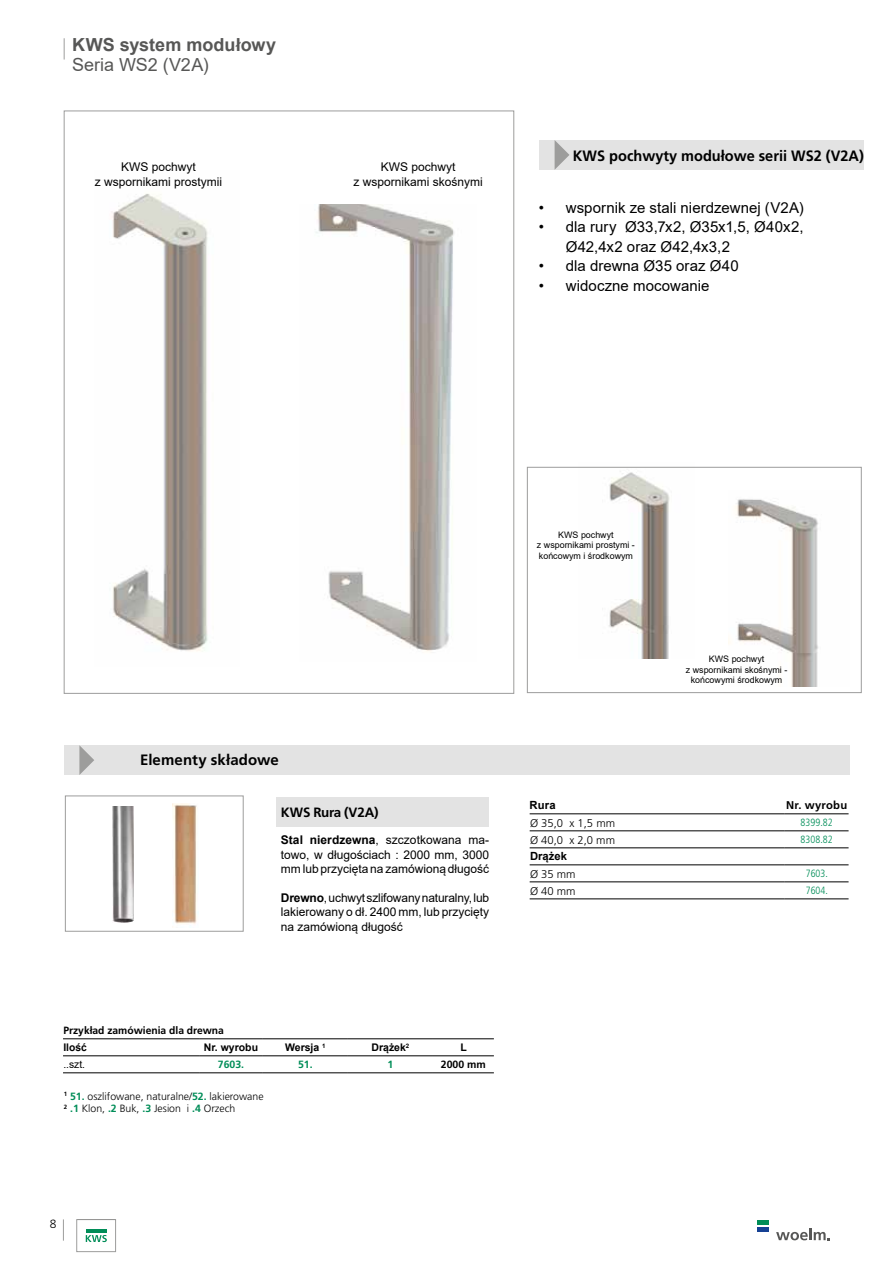
<style>
.page{position:relative;width:893px;height:1263px;background:#fff}
.page>*{position:absolute;margin:0;border:0;box-sizing:border-box;transform-origin:0 0}
.t1{font:700 18px "Arial";color:#575756}
.t2{font:18px "Arial";letter-spacing:-.005em;color:#575756}
.t3{font:15px/19.5px "Arial";letter-spacing:.005em;color:#000}
.t4{font:700 15px "Frutiger LT";color:#000}
.t5{font:700 13.5px "Frutiger LT";letter-spacing:-.02em;color:#000}
.t6{font:12px/14.4px "Arial";color:#000;text-align:center}
.t7{font:300 12px "Frutiger LT";color:#000}
.t8{font:300 11.25px "Frutiger LT";color:#000}
.t9{font:700 11.25px "Arial";color:#000}
.t10{font:700 11.25px "Frutiger LT";letter-spacing:.02em;color:#000}
.t11{font:300 10.5px/12.6px "Frutiger LT";color:#000}
.t12{font:700 10.5px "Frutiger LT";color:#000}
.t13{font:700 10.5px "Arial";color:#000}
.t14{font:300 condensed 10.5px "Frutiger LT";color:#008d58}
.t15{font:700 10.5px "Frutiger LT";color:#008d58}
.t16{font:10.5px "Arial";color:#000}
.t17{font:8.85px/10.5px "Arial";color:#000;text-align:center}
.s1{font-weight:700}
.s2{font-weight:700;color:#008d58}
</style>
<div class="page">
<svg style="left:64px;top:38px;width:1px;height:22px"></svg>
<img style="left:729px;top:499px;width:89px;height:188px">
<img style="left:579px;top:466px;width:116px;height:192px">
<img style="left:316px;top:205px;width:138px;height:447px">
<img style="left:111px;top:193px;width:97px;height:458px">
<div style="left:527px;top:467px;width:335px;height:226px;border:1px solid #9d9d9c"></div>
<img style="left:112px;top:807px;width:21px;height:116px">
<img style="left:172px;top:803px;width:27px;height:121px">
<div style="left:65px;top:795px;width:179px;height:137px;border:1px solid #9d9d9c"></div>
<svg style="left:63px;top:1219px;width:1px;height:22px"></svg>
<hr style="left:86px;top:1229px;width:20px;height:3px;background:#008d58">
<svg style="left:86px;top:1235px;width:21px;height:7px"></svg>
<div style="left:77px;top:1219px;width:39px;height:33px;border:1px solid #9d9d9c"></div>
<div style="left:757px;top:1227px;width:12px;height:5px;background:#164194"></div>
<svg style="left:776px;top:1228px;width:54px;height:12px"></svg>
<div style="left:757px;top:1220px;width:12px;height:5px;background:#008d58"></div>
<div style="left:65px;top:745px;width:785px;height:30px;background:#e3e3e3"></div>
<svg style="left:79px;top:745px;width:15px;height:30px"></svg>
<div style="left:539px;top:140px;width:325px;height:30px;background:#e3e3e3"></div>
<svg style="left:555px;top:140px;width:14px;height:29px"></svg>
<hr style="left:530px;top:813px;width:255px;height:1px;background:#000">
<hr style="left:785px;top:813px;width:64px;height:1px;background:#000">
<hr style="left:530px;top:830px;width:255px;height:1px;background:#000">
<hr style="left:785px;top:830px;width:64px;height:1px;background:#000">
<hr style="left:530px;top:847px;width:255px;height:1px;background:#000">
<hr style="left:785px;top:847px;width:64px;height:1px;background:#000">
<hr style="left:530px;top:864px;width:255px;height:1px;background:#000">
<hr style="left:785px;top:864px;width:64px;height:1px;background:#000">
<hr style="left:530px;top:881px;width:255px;height:1px;background:#000">
<hr style="left:785px;top:881px;width:64px;height:1px;background:#000">
<hr style="left:530px;top:898px;width:255px;height:1px;background:#000">
<hr style="left:785px;top:898px;width:64px;height:1px;background:#000">
<div style="left:277px;top:797px;width:212px;height:29px;background:#e3e3e3"></div>
<hr style="left:63px;top:1038px;width:136px;height:1px;background:#000">
<hr style="left:199px;top:1038px;width:64px;height:1px;background:#000">
<hr style="left:263px;top:1038px;width:85px;height:1px;background:#000">
<hr style="left:348px;top:1038px;width:85px;height:1px;background:#000">
<hr style="left:433px;top:1038px;width:61px;height:1px;background:#000">
<hr style="left:63px;top:1055px;width:136px;height:1px;background:#000">
<hr style="left:199px;top:1055px;width:64px;height:1px;background:#000">
<hr style="left:263px;top:1055px;width:85px;height:1px;background:#000">
<hr style="left:348px;top:1055px;width:85px;height:1px;background:#000">
<hr style="left:433px;top:1055px;width:61px;height:1px;background:#000">
<hr style="left:63px;top:1072px;width:136px;height:1px;background:#000">
<hr style="left:199px;top:1072px;width:64px;height:1px;background:#000">
<hr style="left:263px;top:1072px;width:85px;height:1px;background:#000">
<hr style="left:348px;top:1072px;width:85px;height:1px;background:#000">
<hr style="left:433px;top:1072px;width:61px;height:1px;background:#000">
<h1 class="t1" style="left:72px;top:32px;width:205px">KWS system modułowy</h1>
<h1 class="t2" style="left:72px;top:53px;width:138px">Seria WS2 (V2A)</h1>
<p class="t6" style="left:95px;top:159px;width:129px;line-height:15px">KWS pochwyt<br>z wspornikami prostymii</p>
<p class="t6" style="left:353px;top:159px;width:131px;line-height:15px">KWS pochwyt<br>z wspornikami skośnymi</p>
<p class="t4" style="left:573px;top:147px;width:293px">KWS pochwyty modułowe serii WS2 (V2A)</p>
<p class="t3" style="left:539px;top:198px;width:266px">• wspornik ze stali nierdzewnej (V2A)</p>
<p class="t3" style="left:566px;top:217px;width:239px;text-indent:-27px">• dla rury Ø33,7x2, Ø35x1,5, Ø40x2,<br>Ø42,4x2 oraz Ø42,4x3,2</p>
<p class="t3" style="left:539px;top:256px;width:201px">• dla drewna Ø35 oraz Ø40</p>
<p class="t3" style="left:539px;top:276px;width:172px">• widoczne mocowanie</p>
<p class="t4" style="left:140px;top:751px;width:140px">Elementy składowe</p>
<p class="t5" style="left:281px;top:805px;width:99px">KWS Rura (V2A)</p>
<p class="t6" style="left:281px;top:833px;width:210px;text-align:justify"><span class="s1">Stal nierdzewna</span>, szczotkowana ma&shy;towo, w długościach : 2000 mm, 3000 mm lub przycięta na zamówioną długość</p>
<p class="t6" style="left:281px;top:890px;width:210px;text-align:justify"><span class="s1">Drewno</span>, uchwyt szlifowany naturalny, lub lakierowany o dł. 2400 mm, lub przycięty na zamówioną długość</p>
<p class="t12" style="left:63px;top:1024px;width:162px">Przykład zamówienia dla drewna</p>
<p class="t13" style="left:63px;top:1040px;width:25px">Ilość</p>
<p class="t13" style="left:204px;top:1040px;width:56px">Nr. wyrobu</p>
<p class="t13" style="left:285px;top:1040px;width:42px">Wersja <sup>1</sup></p>
<p class="t13" style="left:372px;top:1040px;width:39px">Drążek<sup>2</sup></p>
<p class="t13" style="left:460px;top:1040px;width:8px">L</p>
<p class="t16" style="left:63px;top:1057px;width:23px">..szt.</p>
<p class="t15" style="left:218px;top:1058px;width:28px">7603.</p>
<p class="t15" style="left:298px;top:1058px;width:16px">51.</p>
<p class="t15" style="left:388px;top:1058px;width:7px">1</p>
<p class="t12" style="left:441px;top:1058px;width:46px">2000 mm</p>
<p class="t11" style="left:64px;top:1090px;width:201px"><sup>1</sup> <span class="s2">51.</span> oszlifowane, naturalne/<span class="s2">52.</span> lakierowane<br><sup>2</sup> <span class="s2">.1</span> Klon, <span class="s2">.2</span> Buk, <span class="s2">.3</span> Jesion i <span class="s2">.4</span> Orzech</p>
<p class="t17" style="left:537px;top:529px;width:99px">KWS pochwyt<br>z wspornikami prostymi - końcowym i środkowym</p>
<p class="t17" style="left:686px;top:654px;width:103px">KWS pochwyt<br>z wspornikami skośnymi - końcowymi środkowym</p>
<p class="t9" style="left:530px;top:797px;width:28px">Rura</p>
<p class="t10" style="left:786px;top:799px;width:63px">Nr. wyrobu</p>
<p class="t8" style="left:530px;top:816px;width:87px">Ø 35,0 x 1,5 mm</p>
<p class="t14" style="left:801px;top:817px;width:34px">8399.82</p>
<p class="t8" style="left:530px;top:833px;width:87px">Ø 40,0 x 2,0 mm</p>
<p class="t14" style="left:801px;top:834px;width:34px">8308.82</p>
<p class="t9" style="left:530px;top:848px;width:38px">Drążek</p>
<p class="t8" style="left:530px;top:867px;width:47px">Ø 35 mm</p>
<p class="t14" style="left:806px;top:868px;width:24px">7603.</p>
<p class="t8" style="left:530px;top:884px;width:47px">Ø 40 mm</p>
<p class="t14" style="left:806px;top:885px;width:24px">7604.</p>
<p class="t7" style="left:50px;top:1217px;width:8px">8</p>
</div>
